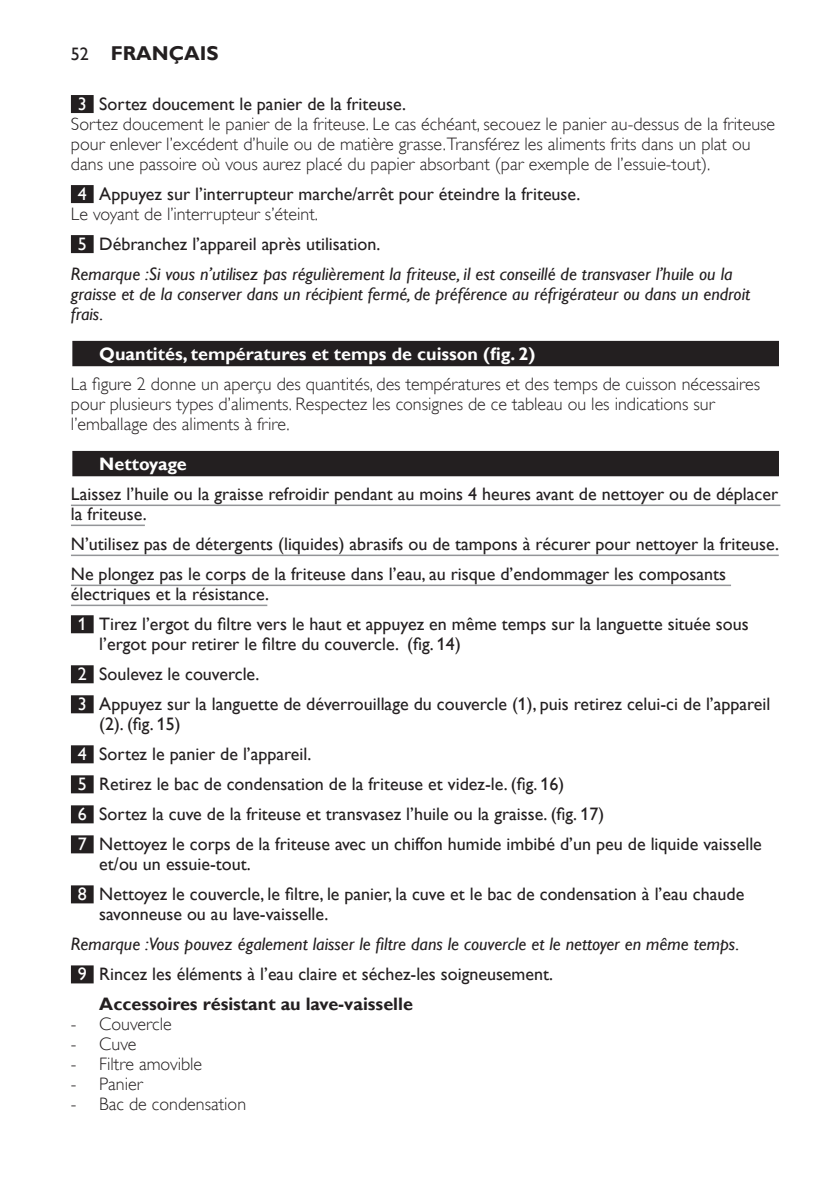
<style>
.page{position:relative;width:840px;height:1191px;background:#fff}
.page>*{position:absolute;margin:0;border:0;box-sizing:border-box;transform-origin:0 0}
.t1{font:700 20px "Gill Sans Alt One WGL";color:#231f20}
.t2{font:18px/30px "Gill Sans Alt One WGL";color:#231f20}
.t3{font:18px/20px "Gill Sans Alt One WGL Light";color:#231f20}
.t4{font:italic 18px/30px "Gill Sans Alt One WGL";color:#231f20}
.t5{font:700 18px "Gill Sans Alt One WGL";color:#fff}
.t6{font:700 18px "Gill Sans Alt One WGL";color:#231f20}
.t7{font:18px "Gill Sans Alt One WGL";color:#fff}
.s1{font-weight:400;font-size:18px}
.s2{color:#fff}
.s3{font-style:normal;color:#fff}
.s4{font-style:normal}
</style>
<div class="page">
<div style="left:71px;top:95px;width:23px;height:18px;background:#231f20"></div>
<div style="left:71px;top:185px;width:23px;height:18px;background:#231f20"></div>
<div style="left:71px;top:235px;width:23px;height:18px;background:#231f20"></div>
<div style="left:71px;top:340px;width:709px;height:28px;background:#cbcaca"></div>
<div style="left:72px;top:341px;width:706px;height:25px;background:#231f20"></div>
<div style="left:71px;top:450px;width:709px;height:28px;background:#c0bfc0"></div>
<div style="left:72px;top:451px;width:706px;height:25px;background:#231f20"></div>
<hr style="left:71px;top:504px;width:709px;height:2px;background:#939598">
<hr style="left:71px;top:524px;width:74px;height:2px;background:#939598">
<hr style="left:71px;top:554px;width:707px;height:2px;background:#939598">
<hr style="left:71px;top:584px;width:659px;height:2px;background:#939598">
<hr style="left:71px;top:604px;width:196px;height:2px;background:#939598">
<div style="left:71px;top:615px;width:23px;height:18px;background:#231f20"></div>
<div style="left:71px;top:665px;width:23px;height:18px;background:#231f20"></div>
<div style="left:71px;top:695px;width:23px;height:18px;background:#231f20"></div>
<div style="left:71px;top:745px;width:23px;height:18px;background:#231f20"></div>
<div style="left:71px;top:775px;width:23px;height:18px;background:#231f20"></div>
<div style="left:71px;top:805px;width:23px;height:18px;background:#231f20"></div>
<div style="left:71px;top:835px;width:23px;height:18px;background:#231f20"></div>
<div style="left:71px;top:885px;width:23px;height:18px;background:#231f20"></div>
<div style="left:71px;top:965px;width:23px;height:18px;background:#231f20"></div>
<p class="t1" style="left:71px;top:40px;width:149px"><span class="s1">52</span> Français</p>
<p class="t7" style="left:71px;top:92px;width:7px">3</p>
<p class="t2" style="left:99px;top:89px;width:308px">Sortez doucement le panier de la friteuse.</p>
<p class="t3" style="left:71px;top:114px;width:705px">Sortez doucement le panier de la friteuse. Le cas échéant, secouez le panier au-dessus de la friteuse pour enlever l’excédent d’huile ou de matière grasse.Transférez les aliments frits dans un plat ou dans une passoire où vous aurez placé du papier absorbant (par exemple de l’essuie-tout).</p>
<p class="t2" style="left:78px;top:179px;width:504px"><span class="s2">4</span> Appuyez sur l’interrupteur marche/arrêt pour éteindre la friteuse.</p>
<p class="t3" style="left:71px;top:204px;width:248px">Le voyant de l’interrupteur s’éteint.</p>
<p class="t4" style="left:71px;top:229px;width:662px;text-indent:7px"><span class="s3">5</span> <span class="s4">Débranchez l’appareil après utilisation.<br></span>Remarque :Si vous n’utilisez pas régulièrement la friteuse, il est conseillé de transvaser l’huile ou la</p>
<p class="t4" style="left:71px;top:284px;width:680px;line-height:20px">graisse et de la conserver dans un récipient fermé, de préférence au réfrigérateur ou dans un endroit frais.</p>
<p class="t5" style="left:99px;top:342px;width:437px">Quantités, températures et temps de cuisson (fig. 2)</p>
<p class="t3" style="left:71px;top:374px;width:690px">La figure 2 donne un aperçu des quantités, des températures et des temps de cuisson nécessaires pour plusieurs types d’aliments. Respectez les consignes de ce tableau ou les indications sur l’emballage des aliments à frire.</p>
<p class="t5" style="left:99px;top:452px;width:89px">N ettoyage</p>
<p class="t2" style="left:71px;top:484px;width:708px;line-height:20px">Laissez l’huile ou la graisse refroidir pendant au moins 4 heures avant de nettoyer ou de déplacer la friteuse.</p>
<p class="t2" style="left:71px;top:529px;width:709px">N’utilisez pas de détergents (liquides) abrasifs ou de tampons à récurer pour nettoyer la friteuse.<br>Ne plongez pas le corps de la friteuse dans l’eau, au risque d’endommager les composants</p>
<p class="t2" style="left:78px;top:579px;width:672px;text-indent:-7px">électriques et la résistance.<br><span class="s2">1</span> Tirez l’ergot du filtre vers le haut et appuyez en même temps sur la languette située sous</p>
<p class="t2" style="left:99px;top:629px;width:363px">l’ergot pour retirer le filtre du couvercle. (fig. 14)</p>
<p class="t7" style="left:71px;top:662px;width:7px">2</p>
<p class="t2" style="left:99px;top:659px;width:162px">Soulevez le couvercle.</p>
<p class="t7" style="left:71px;top:692px;width:7px">3</p>
<p class="t2" style="left:99px;top:694px;width:672px;line-height:20px">Appuyez sur la languette de déverrouillage du couvercle (1), puis retirez celui-ci de l’appareil (2). (fig. 15)</p>
<p class="t2" style="left:78px;top:739px;width:685px"><span class="s2">4</span> Sortez le panier de l’appareil.<br><span class="s2">5</span> Retirez le bac de condensation de la friteuse et videz-le. (fig. 16)<br><span class="s2">6</span> Sortez la cuve de la friteuse et transvasez l’huile ou la graisse. (fig. 17)<br><span class="s2">7</span> Nettoyez le corps de la friteuse avec un chiffon humide imbibé d’un peu de liquide vaisselle</p>
<p class="t2" style="left:78px;top:849px;width:667px;text-indent:22px">et/ou un essuie-tout.<br><span class="s2">8</span> Nettoyez le couvercle, le filtre, le panier, la cuve et le bac de condensation à l’eau chaude</p>
<p class="t2" style="left:99px;top:899px;width:230px">savonneuse ou au lave-vaisselle.</p>
<p class="t4" style="left:71px;top:929px;width:669px">Remarque :Vous pouvez également laisser le filtre dans le couvercle et le nettoyer en même temps.</p>
<p class="t2" style="left:78px;top:959px;width:476px"><span class="s2">9</span> Rincez les éléments à l’eau claire et séchez-les soigneusement.</p>
<p class="t6" style="left:99px;top:992px;width:315px">Accessoires résistant au lave-vaisselle</p>
<p class="t3" style="left:99px;top:1014px;width:148px">Couvercle<br>Cuve<br>Filtre amovible<br>Panier<br>Bac de condensation</p>
<p class="t3" style="left:71px;top:1014px;width:7px;text-align:justify">- - - - -</p>
</div>
